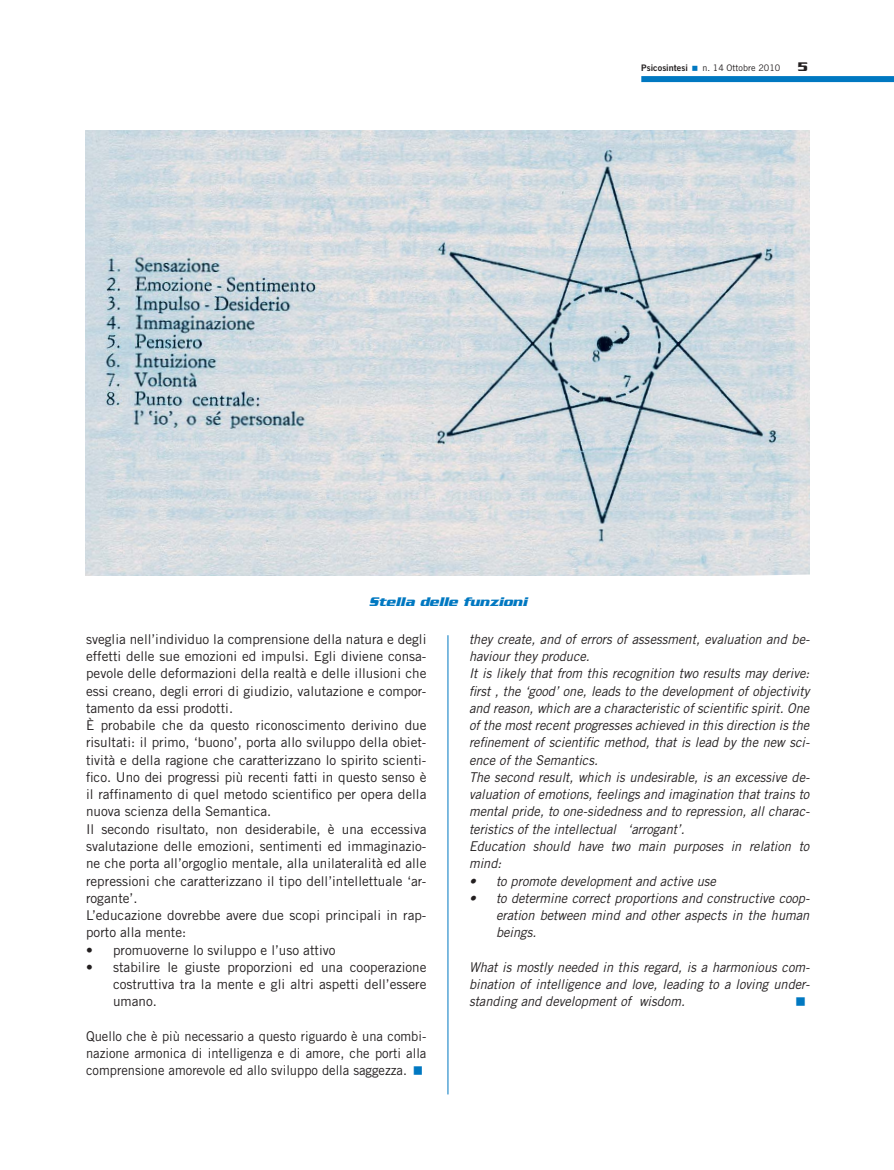
<style>
.page{position:relative;width:894px;height:1170px;background:#fff}
.page>*{position:absolute;margin:0;border:0;box-sizing:border-box;transform-origin:0 0}
.t1{font:13.5px/17.2px "Trade Gothic";color:#231f20}
.t2{font:italic 13.5px/17.2px "Trade Gothic";color:#231f20;text-align:justify;scale:.95 1}
.t3{font:13.5px/17.2px "Trade Gothic";color:#231f20;text-align:justify;scale:.96 1}
.t4{font:italic 700 13.5px "Serpentine";color:#0078c1}
.t5{font:italic 13.5px/17.2px "Trade Gothic";color:#231f20}
.t6{font:700 13.5px "Serpentine";color:#231f20}
.t7{font:9px "Trade Gothic";color:#231f20}
.t8{font:9px "Trade Gothic Bold Two";color:#231f20}
</style>
<div class="page">
<div style="left:641px;top:76px;width:252px;height:6px;background:#0078c1"></div>
<hr style="left:447px;top:635px;width:1px;height:459px;background:#0078c1">
<img style="left:85px;top:131px;width:724px;height:444px">
<p class="t8" style="left:641px;top:64px;width:48px">Psicosintesi</p>
<p class="t7" style="left:702px;top:64px;width:79px">n. 14 Ottobre 2010</p>
<p class="t6" style="left:797px;top:62px;width:12px">5</p>
<p class="t4" style="left:369px;top:597px;width:160px">Stella delle funzioni</p>
<p class="t1" style="left:86px;top:631px;width:342px">sveglia nell’individuo la comprensione della natura e degli</p>
<p class="t1" style="left:86px;top:648px;width:342px">effetti delle sue emozioni ed impulsi. Egli diviene consa-</p>
<p class="t1" style="left:86px;top:666px;width:342px">pevole delle deformazioni della realtà e delle illusioni che</p>
<p class="t1" style="left:86px;top:683px;width:342px">essi creano, degli errori di giudizio, valutazione e compor-</p>
<p class="t1" style="left:86px;top:700px;width:148px">tamento da essi prodotti.</p>
<p class="t1" style="left:86px;top:717px;width:342px">È probabile che da questo riconoscimento derivino due</p>
<p class="t1" style="left:86px;top:735px;width:342px">risultati: il primo, ‘buono’, porta allo sviluppo della obiet-</p>
<p class="t1" style="left:86px;top:752px;width:342px">tività e della ragione che caratterizzano lo spirito scienti-</p>
<p class="t1" style="left:86px;top:769px;width:342px">fico. Uno dei progressi più recenti fatti in questo senso è</p>
<p class="t1" style="left:86px;top:786px;width:342px">il raffinamento di quel metodo scientifico per opera della</p>
<p class="t1" style="left:86px;top:804px;width:187px">nuova scienza della Semantica.</p>
<p class="t1" style="left:86px;top:821px;width:342px">Il secondo risultato, non desiderabile, è una eccessiva</p>
<p class="t1" style="left:86px;top:838px;width:342px">svalutazione delle emozioni, sentimenti ed immaginazio-</p>
<p class="t1" style="left:86px;top:855px;width:342px">ne che porta all’orgoglio mentale, alla unilateralità ed alle</p>
<p class="t1" style="left:86px;top:873px;width:342px">repressioni che caratterizzano il tipo dell’intellettuale ‘ar-</p>
<p class="t1" style="left:86px;top:890px;width:53px">rogante’.</p>
<p class="t1" style="left:86px;top:907px;width:342px">L’educazione dovrebbe avere due scopi principali in rap-</p>
<p class="t1" style="left:86px;top:924px;width:102px">porto alla mente:</p>
<p class="t1" style="left:113px;top:942px;width:224px">promuoverne lo sviluppo e l’uso attivo</p>
<p class="t1" style="left:113px;top:959px;width:315px">stabilire le giuste proporzioni ed una cooperazione</p>
<p class="t1" style="left:113px;top:976px;width:315px">costruttiva tra la mente e gli altri aspetti dell’essere</p>
<p class="t1" style="left:113px;top:993px;width:45px">umano.</p>
<p class="t3" style="left:86px;top:1028px;width:356px">Quello che è più necessario a questo riguardo è una combi&shy;nazione armonica di intelligenza e di amore, che porti alla comprensione amorevole ed allo sviluppo della saggezza.</p>
<p class="t1" style="left:86px;top:942px;width:8px">• •</p>
<p class="t2" style="left:469px;top:631px;width:360px">they create, and of errors of assessment, evaluation and be-</p>
<p class="t2" style="left:469px;top:648px;width:129px">haviour they produce.</p>
<p class="t2" style="left:469px;top:666px;width:360px">It is likely that from this recognition two results may derive:</p>
<p class="t2" style="left:469px;top:683px;width:360px">first , the ‘good’ one, leads to the development of objectivity</p>
<p class="t2" style="left:469px;top:700px;width:360px">and reason, which are a characteristic of scientific spirit. One</p>
<p class="t2" style="left:469px;top:717px;width:360px">of the most recent progresses achieved in this direction is the</p>
<p class="t2" style="left:469px;top:735px;width:360px">refinement of scientific method, that is lead by the new sci-</p>
<p class="t2" style="left:469px;top:752px;width:137px">ence of the Semantics.</p>
<p class="t2" style="left:469px;top:769px;width:360px">The second result, which is undesirable, is an excessive de-</p>
<p class="t2" style="left:469px;top:786px;width:360px">valuation of emotions, feelings and imagination that trains to</p>
<p class="t2" style="left:469px;top:804px;width:360px">mental pride, to one-sidedness and to repression, all charac-</p>
<p class="t2" style="left:469px;top:821px;width:228px">teristics of the intellectual ‘arrogant’.</p>
<p class="t2" style="left:469px;top:838px;width:360px">Education should have two main purposes in relation to</p>
<p class="t2" style="left:469px;top:855px;width:36px">mind:</p>
<p class="t2" style="left:496px;top:873px;width:233px">to promote development and active use</p>
<p class="t2" style="left:496px;top:890px;width:331px">to determine correct proportions and constructive coop-</p>
<p class="t2" style="left:496px;top:907px;width:331px">eration between mind and other aspects in the human</p>
<p class="t2" style="left:496px;top:924px;width:44px">beings.</p>
<p class="t2" style="left:469px;top:959px;width:360px">What is mostly needed in this regard, is a harmonious com&shy;bination of intelligence and love, leading to a loving under&shy;standing and development of wisdom.</p>
<p class="t5" style="left:469px;top:873px;width:8px">• •</p>
</div>
